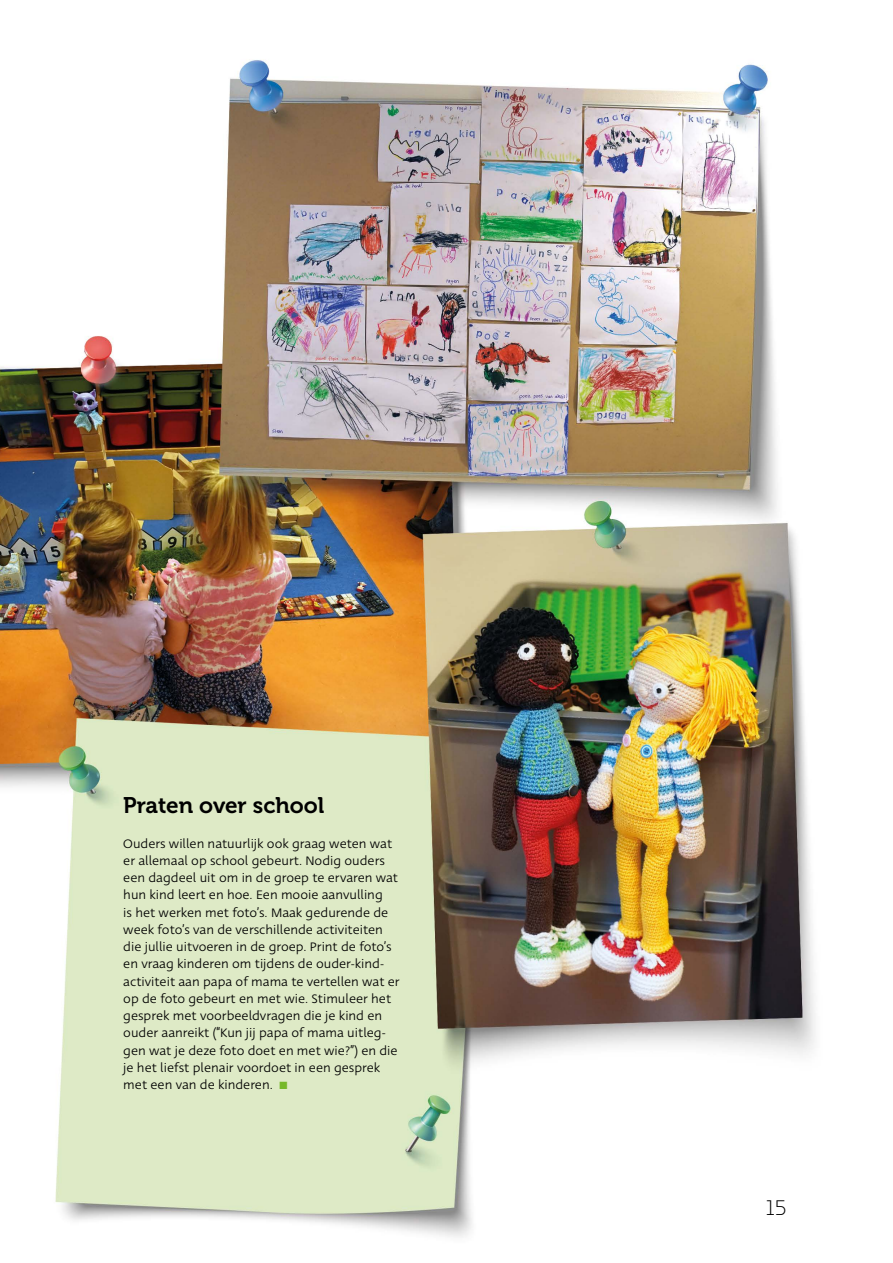
<style>
.page{position:relative;width:893px;height:1263px;background:#fff}
.page>*{position:absolute;margin:0;border:0;box-sizing:border-box;transform-origin:0 0}
.t1{font:22.5px "Museo 700";color:#000}
.t2{font:200 21px "Museo Moderno";color:#000}
.t3{font:13.5px/17.2px "Deva Ideal";color:#000}
.s1{color:#76b82a}
</style>
<div class="page">
<img style="left:0;top:60px;width:815px;height:1177px">
<h1 class="t1" style="left:123px;top:793px;width:202px">Praten over school</h1>
<p class="t3" style="left:123px;top:835px;width:278px">Ouders willen natuurlijk ook graag weten wat er allemaal op school gebeurt. Nodig ouders een dagdeel uit om in de groep te ervaren wat hun kind leert en hoe. Een mooie aanvulling<br>is het werken met foto’s. Maak gedurende de week foto’s van de verschillende activiteiten die jullie uitvoeren in de groep. Print de foto’s en vraag kinderen om tijdens de ouder-kind&shy;activiteit aan papa of mama te vertellen wat er op de foto gebeurt en met wie. Stimuleer het gesprek met voorbeeldvragen die je kind en ouder aanreikt (“Kun jij papa of mama uitleg&shy;gen wat je deze foto doet en met wie?”) en die je het liefst plenair voordoet in een gesprek met een van de kinderen. <span class="s1">■</span></p>
<h2 class="t2" style="left:766px;top:1191px;width:22px">15</h2>
</div>
